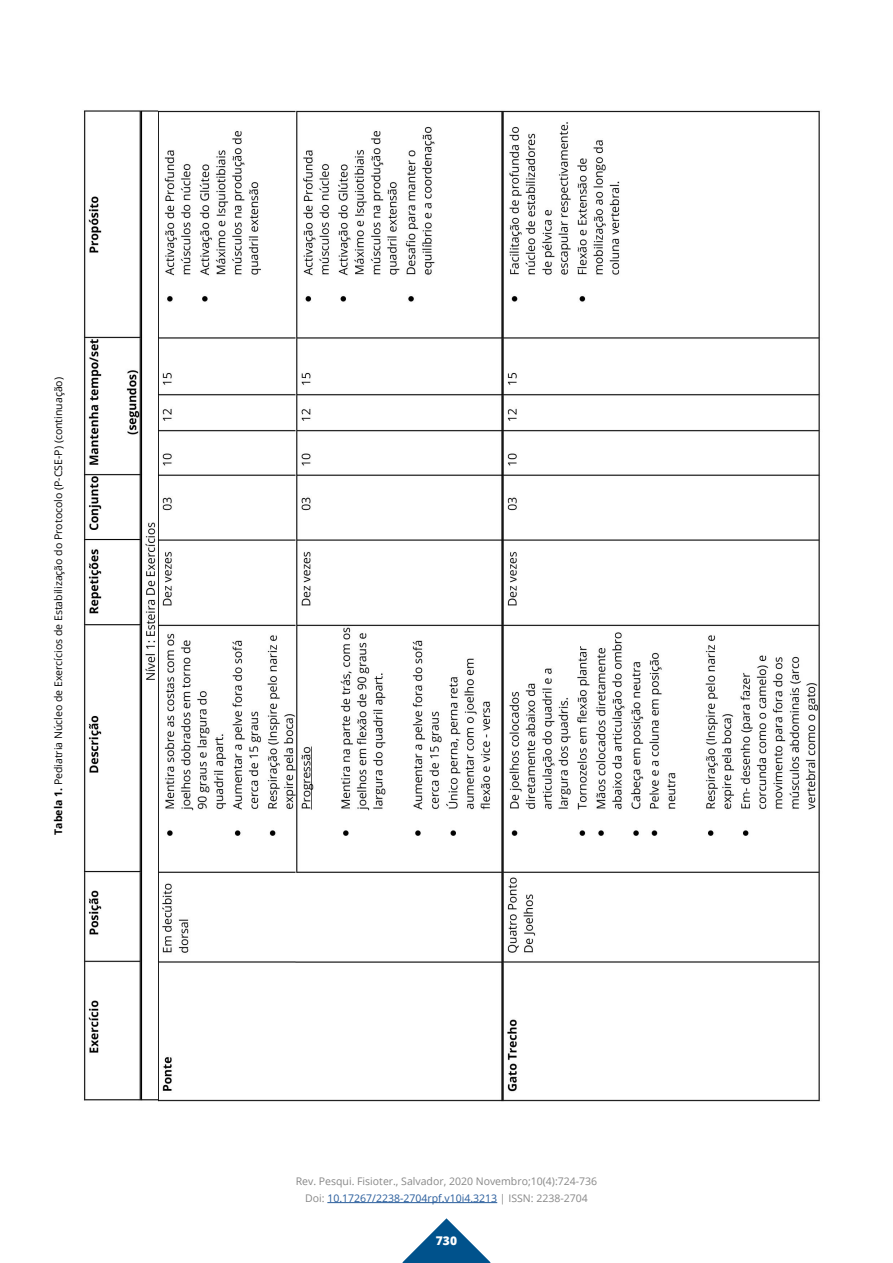
<style>
.page{position:relative;width:893px;height:1263px;background:#fff}
.page>*{position:absolute;margin:0;border:0;box-sizing:border-box;transform-origin:0 0}
.t1{font:800 12px "Open Sans";color:#fff}
.t2{font:10.5px/16.5px "Open Sans";color:#878787;text-align:center}
.t3{font:10.5px "Open Sans";color:#000}
.s1{font-weight:700}
.s2{color:#265b9b}
</style>
<div class="page">
<svg style="left:402px;top:1218px;width:89px;height:45px"></svg>
<hr style="left:327px;top:1202px;width:170px;height:1px;background:#265b9b">
<img style="left:83px;top:110px;width:75px;height:991px">
<img style="left:158px;top:110px;width:662px;height:992px">
<p class="t3" style="left:51px;top:835px;width:459px;rotate:-90deg"><span class="s1">Tabela 1.</span> Pediatria Núcleo de Exercícios de Estabilização do Protocolo (P-CSE-P) (continuação)</p>
<p class="t2" style="left:296px;top:1173px;width:303px">Rev. Pesqui. Fisioter., Salvador, 2020 Novembro;10(4):724-736<br>Doi: <span class="s2">10.17267/2238-2704rpf.v10i4.3213</span> | ISSN: 2238-2704</p>
<p class="t1" style="left:436px;top:1232px;width:23px">730</p>
</div>
